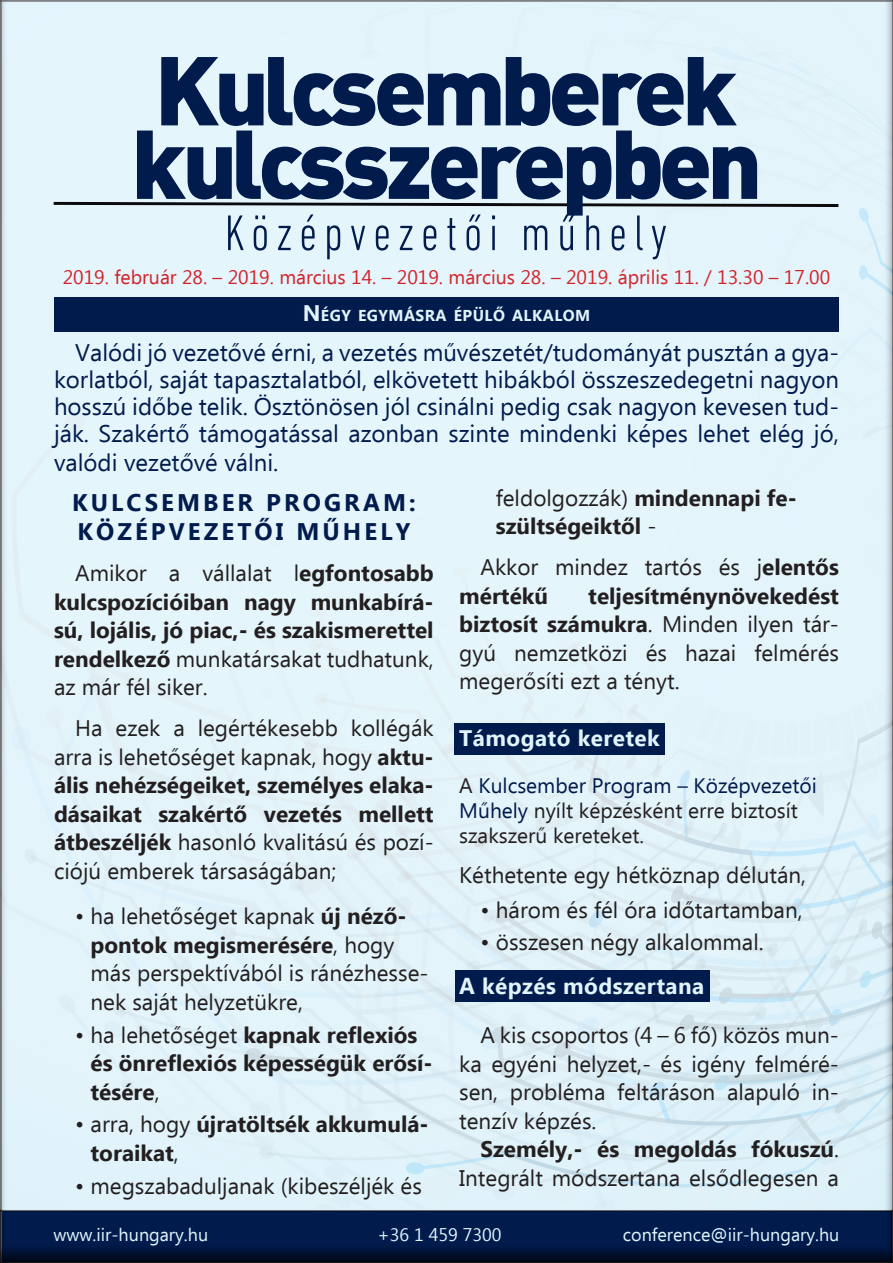
<style>
.page{position:relative;width:893px;height:1263px;background:#fff}
.page>*{position:absolute;margin:0;border:0;box-sizing:border-box;transform-origin:0 0}
.t1{font:96px/73.5px "DIN Alt Blk PFL";letter-spacing:-.05em;color:#001b4c}
.t2{font:300 condensed 51px "DIN Next LT Pro";letter-spacing:.13em;color:#001b4c}
.Full_bold{font:24px/27.5px "Ebrima";color:#001b4c;text-align:justify}
.Címsorok{font:700 24px/28.8px "Ebrima";letter-spacing:.13em;color:#001b4c}
.Szöveg{font:22.5px/28.5px "Ebrima";color:#231f20;text-align:justify}
.bulletpointos{font:22.5px/28.5px "Ebrima";color:#231f20}
.bulletpointos-2{font:700 22.5px/28.5px "Ebrima";color:#231f20}
.Szöveg-2{font:700 22.5px/28.5px "Ebrima";color:#231f20;text-align:justify}
.Címsorok-2{font:700 22.5px "Ebrima";letter-spacing:.02em;color:#e1f4fc}
.t3{font:21px/25.2px "Ebrima";color:#231f20}
.t4{font:19.5px "Ebrima";color:#d1232a}
.t5{font:18px "Ebrima";color:#e1f4fc}
.t6{font:700 15.75px "Ebrima";letter-spacing:.03em;color:#e1f4fc}
.s1{font-size:22.5px}
.s2{font-weight:400}
.s3{font-weight:700}
.s4{color:#001b4c}
</style>
<div class="page">
<div style="left:0;top:1207px;width:893px;height:56px;background:#231f20;opacity:.75"></div>
<img style="left:0;top:0;width:893px;height:1209px">
<div style="left:455px;top:969px;width:254px;height:32px;background:#001b4c"></div>
<div style="left:454px;top:723px;width:210px;height:32px;background:#001b4c"></div>
<div style="left:53px;top:201px;width:786px;height:8px;background:#231f20;opacity:.75"></div>
<div style="left:54px;top:298px;width:785px;height:34px;background:#001b4c"></div>
<p class="t1" style="left:131px;top:49px;width:631px">Kulcsemberek kulcsszerepben</p>
<p class="t2" style="left:225px;top:204px;width:444px">Középvezetői műhely</p>
<p class="t4" style="left:63px;top:263px;width:769px">2019. február 28. – 2019. március 14. – 2019. március 28. – 2019. április 11. / 13.30 – 17.00</p>
<p class="t6" style="left:303px;top:303px;width:289px"><span class="s1">N</span>ÉGY EGYMÁSRA ÉPÜLŐ ALKALOM</p>
<p class="Full_bold" style="left:54px;top:340px;width:786px;text-indent:21px">Valódi jó vezetővé érni, a vezetés művészetét/tudományát pusztán a gya&shy;korlatból, saját tapasztalatból, elkövetett hibákból összeszedegetni nagyon hosszú időbe telik. Ösztönösen jól csinálni pedig csak nagyon kevesen tud&shy;ják. Szakértő támogatással azonban szinte mindenki képes lehet elég jó, valódi vezetővé válni.</p>
<p class="Címsorok" style="left:72px;top:489px;width:345px">KULCSEMBER PROGRAM:<br>KÖZÉPVEZETŐI MŰHELY</p>
<p class="Szöveg-2" style="left:54px;top:560px;width:381px;text-indent:21px"><span class="s2">Amikor a vállalat l</span>egfontosabb kulcspozícióiban nagy munkabírá&shy;sú, lojális, jó piac,- és szakismerettel rendelkező <span class="s2">munkatársakat tudhatunk, az már fél siker.</span></p>
<p class="Szöveg" style="left:54px;top:716px;width:381px;text-indent:21px">Ha ezek a legértékesebb kollégák arra is lehetőséget kapnak, hogy <span class="s3">aktu&shy;ális nehézségeiket, személyes elaka&shy;dásaikat szakértő vezetés mellett átbeszéljék</span> hasonló kvalitású és pozí&shy;ciójú emberek társaságában;</p>
<p class="bulletpointos" style="left:91px;top:904px;width:339px;text-indent:-15px">• ha lehetőséget kapnak <span class="s3">új néző&shy;pontok megismerésére</span>, hogy más perspektívából is ránézhesse&shy;nek saját helyzetükre,</p>
<p class="bulletpointos-2" style="left:91px;top:1021px;width:344px;text-indent:-15px"><span class="s2">• ha lehetőséget</span> kapnak reflexiós és önreflexiós képességük erősí&shy;tésére<span class="s2">,</span></p>
<p class="bulletpointos-2" style="left:91px;top:1111px;width:340px;text-indent:-15px"><span class="s2">• arra, hogy</span> újratöltsék akkumulá&shy;toraikat<span class="s2">,</span></p>
<p class="bulletpointos" style="left:75px;top:1173px;width:348px">• megszabaduljanak (kibeszéljék és</p>
<p class="bulletpointos-2" style="left:496px;top:485px;width:302px"><span class="s2">feldolgozzák)</span> mindennapi fe&shy;szültségeiktől <span class="s2">-</span></p>
<p class="Szöveg" style="left:459px;top:555px;width:381px;text-indent:21px">Akkor mindez tartós és j<span class="s3">elentős mértékű</span></p>
<p class="Szöveg" style="left:459px;top:583px;width:381px;text-indent:129px"><span class="s3">teljesítménynövekedést biztosít számukra</span>. Minden ilyen tár&shy;gyú nemzetközi és hazai felmérés megerősíti ezt a tényt.</p>
<p class="Címsorok-2" style="left:459px;top:721px;width:202px">Támogató keretek</p>
<p class="t3" style="left:459px;top:774px;width:359px">A <span class="s4">Kulcsember Program – Középvezetői<br>Műhely</span> nyílt képzésként erre biztosít szakszerű kereteket.</p>
<p class="Szöveg" style="left:459px;top:862px;width:348px">Kéthetente egy hétköznap délután,</p>
<p class="bulletpointos" style="left:480px;top:898px;width:324px">• három és fél óra időtartamban,</p>
<p class="bulletpointos" style="left:480px;top:929px;width:285px">• összesen négy alkalommal.</p>
<p class="Címsorok-2" style="left:459px;top:969px;width:247px">A képzés módszertana</p>
<p class="Szöveg" style="left:459px;top:1023px;width:381px;text-indent:21px">A kis csoportos (4 – 6 fő) közös mun&shy;ka egyéni helyzet,- és igény felméré&shy;sen, probléma feltáráson alapuló in&shy;tenzív képzés.</p>
<p class="Szöveg" style="left:459px;top:1137px;width:381px;text-align:right"><span class="s3">Személy,- és megoldás fókuszú</span>.<br>Integrált módszertana elsődlegesen a</p>
<p class="t5" style="left:54px;top:1222px;width:156px">www.iir-hungary.hu</p>
<p class="t5" style="left:378px;top:1222px;width:126px">+36 1 459 7300</p>
<p class="t5" style="left:623px;top:1222px;width:218px">conference@iir-hungary.hu</p>
</div>
